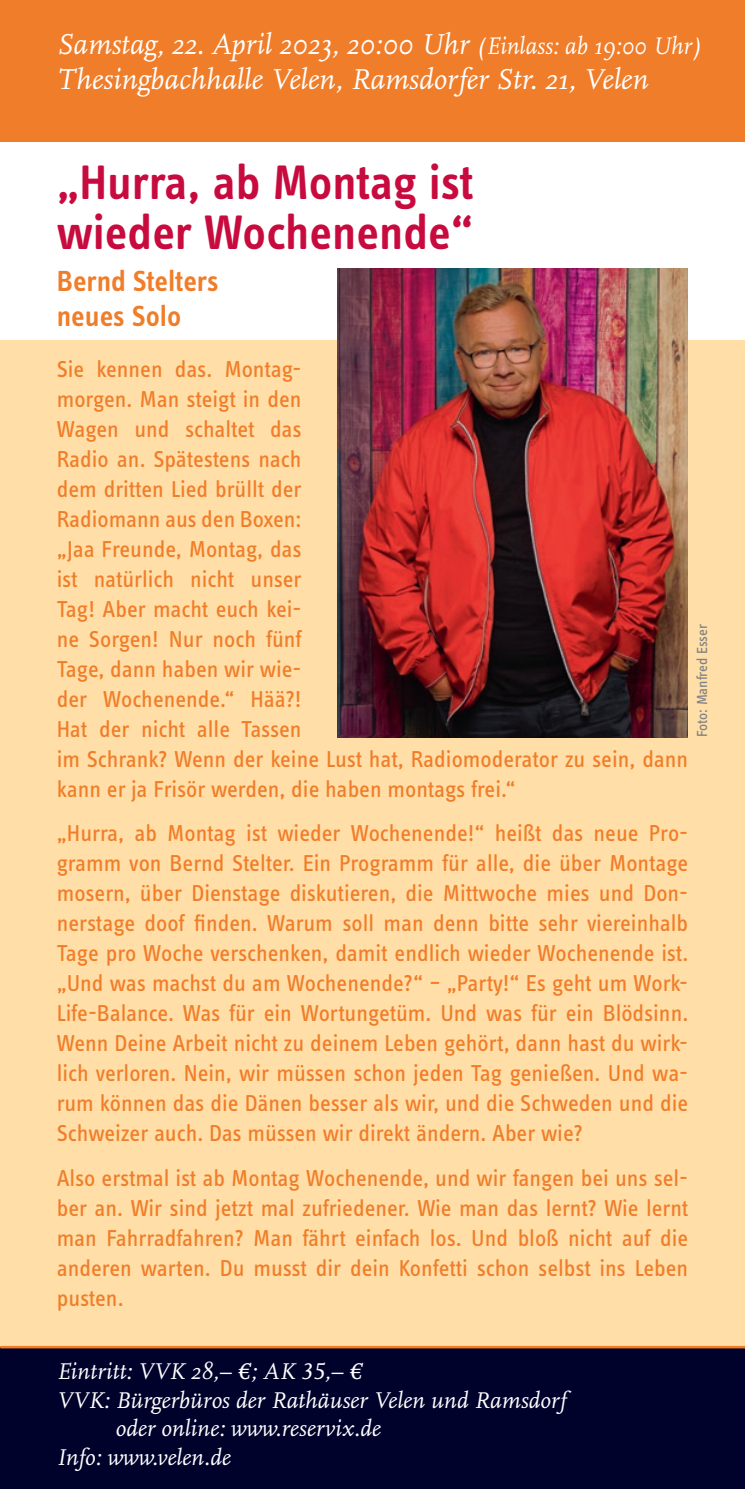
<style>
.page{position:relative;width:745px;height:1489px;background:#fff}
.page>*{position:absolute;margin:0;border:0;box-sizing:border-box;transform-origin:0 0}
.t1{font:600 50px/50px "Info Text Pro";color:#c80b3e}
.t2{font:italic 30px/35px "Scala Pro";color:#fff}
.t3{font:600 30px/35px "Info Text Pro";color:#f07d29}
.t4{font:23.75px/30px "Info Text Pro";color:#f07d29}
.t5{font:italic 23.75px "Scala Pro";color:#fff}
.t6{font:15px "Info Text Pro";letter-spacing:-.01em;color:#808285}
.s1{font-size:25px}
</style>
<div class="page">
<hr style="left:744px;top:340px;width:1px;height:1148px;background:#ffdea7">
<hr style="left:744px;top:1346px;width:1px;height:142px;background:#00022c">
<hr style="left:744px;top:0;width:1px;height:142px;background:#f07d29">
<div style="left:0;top:340px;width:744px;height:1148px;background:#ffdea7"></div>
<div style="left:0;top:0;width:744px;height:142px;background:#f07d29"></div>
<div style="left:0;top:1346px;width:744px;height:142px;background:#00022c"></div>
<hr style="left:0;top:1345px;width:744px;height:3px;background:#f07d29">
<img style="left:337px;top:269px;width:350px;height:468px">
<p class="t2" style="left:57px;top:27px;width:645px">Samstag, 22. April 2023, 20:00 Uhr <span class="s1">(Einlass: ab 19:00 Uhr)<br></span>Thesingbachhalle Velen, Ramsdorfer Str. 21, Velen</p>
<h1 class="t1" style="left:57px;top:157px;width:418px">„Hurra, ab Montag ist wieder Wochenende“</h1>
<p class="t3" style="left:57px;top:263px;width:163px">Bernd Stelters neues Solo</p>
<p class="t4" style="left:57px;top:353px;width:632px">Sie kennen das. Montag-<br>morgen. Man steigt in den<br>Wagen und schaltet das<br>Radio an. Spätestens nach<br>dem dritten Lied brüllt der<br>Radiomann aus den Boxen:<br>„Jaa Freunde, Montag, das<br>ist natürlich nicht unser<br>Tag! Aber macht euch kei-<br>ne Sorgen! Nur noch fünf<br>Tage, dann haben wir wie-<br>der Wochenende.“ Hää?!<br>Hat der nicht alle Tassen<br>im Schrank? Wenn der keine Lust hat, Radiomoderator zu sein, dann kann er ja Frisör werden, die haben montags frei.“</p>
<p class="t4" style="left:57px;top:817px;width:632px">„Hurra, ab Montag ist wieder Wochenende!“ heißt das neue Pro&shy;gramm von Bernd Stelter. Ein Programm für alle, die über Montage mosern, über Dienstage diskutieren, die Mittwoche mies und Don&shy;nerstage doof finden. Warum soll man denn bitte sehr viereinhalb Tage pro Woche verschenken, damit endlich wieder Wochenende ist. „Und was machst du am Wochenende?“ – „Party!“ Es geht um Work-Life-Balance. Was für ein Wortungetüm. Und was für ein Blödsinn.<br>Wenn Deine Arbeit nicht zu deinem Leben gehört, dann hast du wirk&shy;lich verloren. Nein, wir müssen schon jeden Tag genießen. Und wa&shy;rum können das die Dänen besser als wir, und die Schweden und die Schweizer auch. Das müssen wir direkt ändern. Aber wie?</p>
<p class="t4" style="left:57px;top:1162px;width:632px;text-align:justify">Also erstmal ist ab Montag Wochenende, und wir fangen bei uns sel&shy;ber an. Wir sind jetzt mal zufriedener. Wie man das lernt? Wie lernt man Fahrradfahren? Man fährt einfach los. Und bloß nicht auf die anderen warten. Du musst dir dein Konfetti schon selbst ins Leben pusten.</p>
<p class="t6" style="left:692px;top:737px;width:115px;rotate:-90deg">Foto: Manfred Esser</p>
<p class="t5" style="left:57px;top:1357px;width:307px">Eintritt: VVK 28,– €; AK 35,– €</p>
<p class="t5" style="left:57px;top:1385px;width:510px">VVK: Bürgerbüros der Rathäuser Velen und Ramsdorf</p>
<p class="t5" style="left:115px;top:1414px;width:266px">oder online: www.reservix.de</p>
<p class="t5" style="left:57px;top:1443px;width:175px">Info: www.velen.de</p>
</div>
